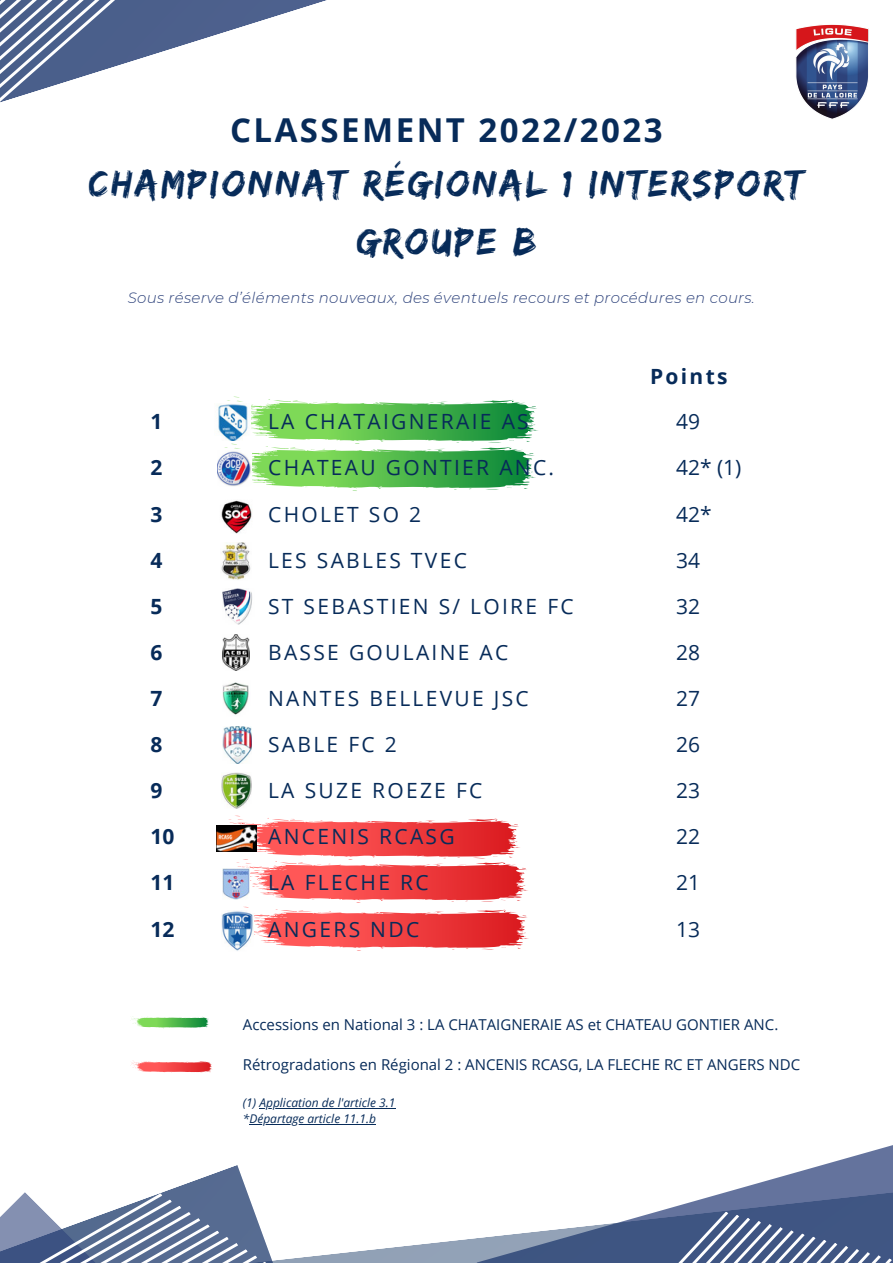
<style>
.page{position:relative;width:893px;height:1264px;background:#fff}
.page>*{position:absolute;margin:0;border:0;box-sizing:border-box;transform-origin:0 0}
.t1{font:39px "Edo";letter-spacing:.075em;color:#072b59}
.t2{font:700 33px "Open Sans";letter-spacing:.075em;color:#072b59}
.t3{font:21px "Open Sans";letter-spacing:.11em;color:#072b59}
.t4{font:700 21px "Open Sans";letter-spacing:.11em;color:#072b59}
.t5{font:15px "Open Sans";color:#072b59}
.t6{font:italic 300 15px "Montserrat";letter-spacing:.02em;color:#2d427b}
.t7{font:italic 12px "Open Sans";color:#072b59}
</style>
<div class="page">
<svg style="left:459px;top:1152px;width:433px;height:110px"></svg>
<svg style="left:549px;top:1211px;width:343px;height:51px;background:#617499"></svg>
<img style="left:796px;top:24px;width:73px;height:95px">
<svg style="left:0;top:1165px;width:459px;height:97px"></svg>
<svg style="left:170px;top:0;width:157px;height:49px"></svg>
<svg style="left:0;top:0;width:170px;height:103px"></svg>
<svg style="left:224px;top:397px;width:314px;height:94px"></svg>
<svg style="left:226px;top:815px;width:303px;height:135px"></svg>
<img style="left:221px;top:910px;width:33px;height:41px">
<img style="left:222px;top:588px;width:30px;height:36px">
<img style="left:222px;top:726px;width:29px;height:37px">
<img style="left:223px;top:634px;width:27px;height:36px">
<img style="left:221px;top:772px;width:30px;height:36px">
<svg style="left:131px;top:1016px;width:78px;height:12px"></svg>
<svg style="left:131px;top:1060px;width:81px;height:12px"></svg>
<img style="left:217px;top:450px;width:35px;height:36px">
<img style="left:222px;top:682px;width:27px;height:33px">
<img style="left:221px;top:542px;width:30px;height:38px">
<img style="left:218px;top:403px;width:32px;height:38px">
<img style="left:223px;top:868px;width:27px;height:31px">
<img style="left:216px;top:825px;width:40px;height:26px">
<img style="left:221px;top:500px;width:31px;height:34px">
<hr style="left:259px;top:1108px;width:136px;height:1px;background:#072b59">
<hr style="left:249px;top:1124px;width:127px;height:1px;background:#072b59">
<p class="t2" style="left:230px;top:107px;width:434px">CLASSEMENT 2022/2023</p>
<p class="t1" style="left:89px;top:161px;width:716px">CHAMPIONNAT RÉGIONAL 1 INTERSPORT</p>
<p class="t1" style="left:356px;top:219px;width:181px">GROUPE B</p>
<p class="t6" style="left:128px;top:289px;width:628px">Sous réserve d’éléments nouveaux, des éventuels recours et procédures en cours.</p>
<p class="t4" style="left:150px;top:407px;width:13px">1</p>
<p class="t4" style="left:150px;top:453px;width:13px">2</p>
<p class="t4" style="left:150px;top:499px;width:13px">3</p>
<p class="t4" style="left:150px;top:545px;width:13px">4</p>
<p class="t4" style="left:150px;top:591px;width:13px">5</p>
<p class="t4" style="left:150px;top:637px;width:13px">6</p>
<p class="t4" style="left:150px;top:683px;width:13px">7</p>
<p class="t4" style="left:150px;top:729px;width:13px">8</p>
<p class="t4" style="left:150px;top:775px;width:13px">9</p>
<p class="t4" style="left:150px;top:821px;width:25px">10</p>
<p class="t4" style="left:150px;top:868px;width:25px">11</p>
<p class="t4" style="left:150px;top:914px;width:25px">12</p>
<p class="t3" style="left:268px;top:407px;width:262px">LA CHATAIGNERAIE AS</p>
<p class="t3" style="left:268px;top:453px;width:287px">CHATEAU GONTIER ANC.</p>
<p class="t3" style="left:268px;top:499px;width:154px">CHOLET SO 2</p>
<p class="t3" style="left:268px;top:545px;width:200px">LES SABLES TVEC</p>
<p class="t3" style="left:268px;top:591px;width:307px">ST SEBASTIEN S/ LOIRE FC</p>
<p class="t3" style="left:268px;top:637px;width:242px">BASSE GOULAINE AC</p>
<p class="t3" style="left:268px;top:683px;width:262px">NANTES BELLEVUE JSC</p>
<p class="t3" style="left:268px;top:729px;width:130px">SABLE FC 2</p>
<p class="t3" style="left:268px;top:775px;width:216px">LA SUZE ROEZE FC</p>
<p class="t3" style="left:268px;top:821px;width:188px">ANCENIS RCASG</p>
<p class="t3" style="left:268px;top:868px;width:162px">LA FLECHE RC</p>
<p class="t3" style="left:268px;top:914px;width:153px">ANGERS NDC</p>
<p class="t4" style="left:650px;top:362px;width:79px">Points</p>
<p class="t3" style="left:676px;top:407px;width:25px">49</p>
<p class="t3" style="left:676px;top:453px;width:67px">42* (1)</p>
<p class="t3" style="left:676px;top:499px;width:37px">42*</p>
<p class="t3" style="left:676px;top:545px;width:25px">34</p>
<p class="t3" style="left:676px;top:591px;width:25px">32</p>
<p class="t3" style="left:676px;top:637px;width:25px">28</p>
<p class="t3" style="left:676px;top:683px;width:25px">27</p>
<p class="t3" style="left:676px;top:729px;width:25px">26</p>
<p class="t3" style="left:676px;top:775px;width:25px">23</p>
<p class="t3" style="left:676px;top:821px;width:25px">22</p>
<p class="t3" style="left:676px;top:868px;width:25px">21</p>
<p class="t3" style="left:676px;top:914px;width:25px">13</p>
<p class="t5" style="left:243px;top:1014px;width:537px">Accessions en National 3 : LA CHATAIGNERAIE AS et CHATEAU GONTIER ANC.</p>
<p class="t5" style="left:243px;top:1054px;width:558px">Rétrogradations en Régional 2 : ANCENIS RCASG, LA FLECHE RC ET ANGERS NDC</p>
<p class="t7" style="left:243px;top:1094px;width:154px">(1) Application de l'article 3.1</p>
<p class="t7" style="left:243px;top:1110px;width:135px">*Départage article 11.1.b</p>
</div>
